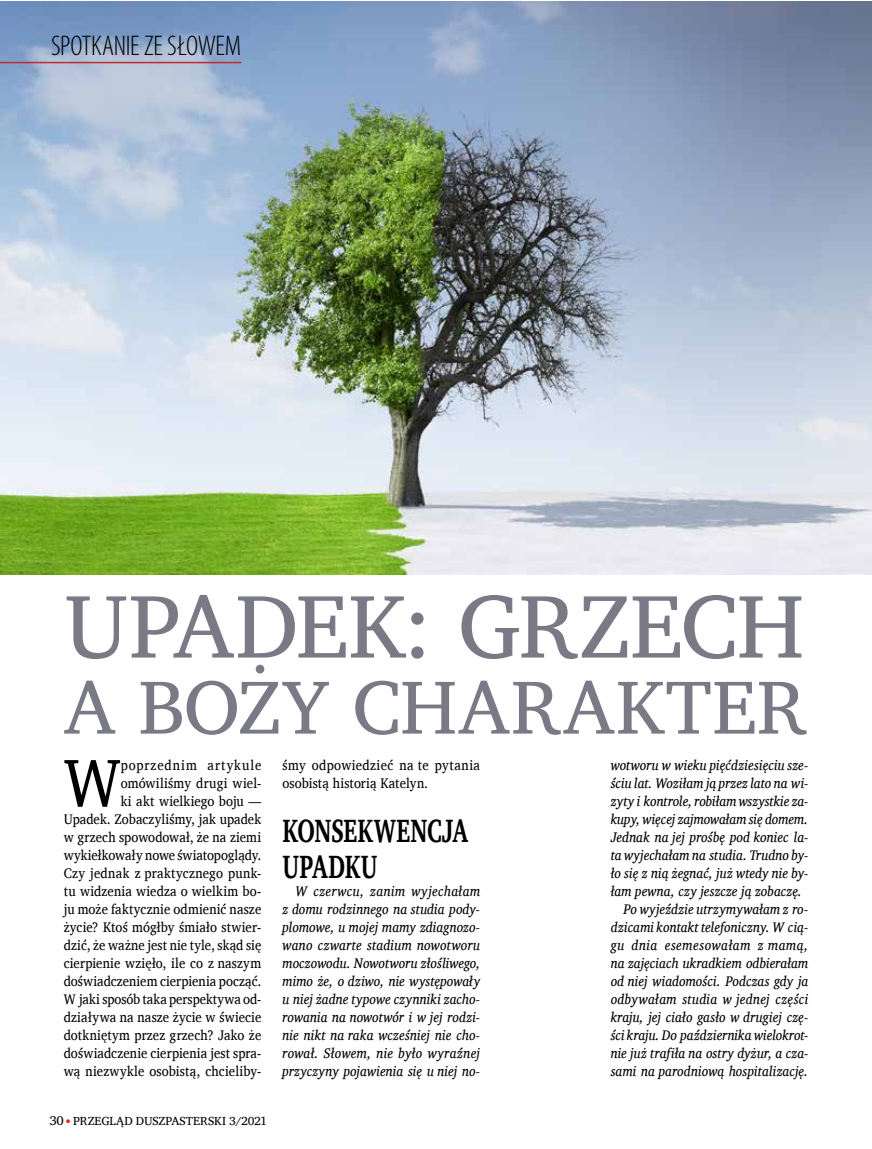
<style>
.page{position:relative;width:872px;height:1149px;background:#fff}
.page>*{position:absolute;margin:0;border:0;box-sizing:border-box;transform-origin:0 0}
._02a__Tytuł_1_ZC{font:91.05px "Charis SIL";letter-spacing:-.01em;color:#7a7a86}
._02a__Tytuł_1_ZC-2{font:76.95px "Charis SIL";letter-spacing:.005em;color:#7a7a86}
._10__Inicjałowy_PD{font:67.95px "Charis SIL";color:#000;scale:.9 1}
._04__Śródtytuł_PD{font:700 33px/36px "Charis SIL";color:#000;scale:.7 1}
._71__pagina_lewa_ZC{font:300 condensed 28.5px "Myriad Pro";letter-spacing:-.01em;color:#000}
._01__tp_PD{font:italic 14.25px/18px "Charis SIL";letter-spacing:.015em;color:#000;text-align:justify;scale:.9 1}
._10__Inicjałowy_PD-2{font:14.25px/18px "Charis SIL";letter-spacing:.01em;color:#000;text-align:right;scale:.9 1}
.t1{font:12px "Charis SIL";letter-spacing:-.005em;color:#000}
.s1{font-size:13.05px}
.s2{color:#ed1d24}
</style>
<div class="page">
<img style="left:0;top:1px;width:872px;height:573px">
<hr style="left:0;top:62px;width:241px;height:1px;background:#bd2d2f">
<p class="_71__pagina_lewa_ZC" style="left:51px;top:29px;width:192px">SPOTKANIE ZE SŁOWEM</p>
<p class="_02a__Tytuł_1_ZC" style="left:64px;top:572px;width:742px">UPADEK: GRZECH</p>
<p class="_02a__Tytuł_1_ZC-2" style="left:64px;top:661px;width:744px">A BOŻY CHARAKTER</p>
<p class="_10__Inicjałowy_PD-2" style="left:64px;top:755px;width:221px">poprzednim artykule omówiliśmy drugi wiel-<br>ki akt wielkiego boju —<br>Upadek. Zobaczyliśmy, jak upadek w grzech spowodował, że na ziemi wykiełkowały nowe światopoglądy.<br>Czy jednak z praktycznego punk&shy;tu widzenia wiedza o wielkim bo&shy;ju może faktycznie odmienić nasze życie? Ktoś mógłby śmiało stwier&shy;dzić, że ważne jest nie tyle, skąd się cierpienie wzięło, ile co z naszym doświadczeniem cierpienia począć.<br>W jaki sposób taka perspektywa od&shy;działywa na nasze życie w świecie dotkniętym przez grzech? Jako że doświadczenie cierpienia jest spra&shy;wą niezwykle osobistą, chcieliby-</p>
<p class="_10__Inicjałowy_PD-2" style="left:282px;top:755px;width:221px;text-align:left">śmy odpowiedzieć na te pytania osobistą historią Katelyn.</p>
<p class="_10__Inicjałowy_PD" style="left:64px;top:742px;width:65px">W</p>
<p class="_04__Śródtytuł_PD" style="left:282px;top:812px;width:267px">KONSEKWENCJA<br>UPADKU</p>
<p class="_01__tp_PD" style="left:282px;top:881px;width:221px;text-indent:13px">W czerwcu, zanim wyjechałam z domu rodzinnego na studia pody&shy;plomowe, u mojej mamy zdiagnozo&shy;wano czwarte stadium nowotworu moczowodu. Nowotworu złośliwego, mimo że, o dziwo, nie występowały u niej żadne typowe czynniki zacho&shy;rowania na nowotwór i w jej rodzi&shy;nie nikt na raka wcześniej nie cho&shy;rował. Słowem, nie było wyraźnej przyczyny pojawienia się u niej no-</p>
<p class="t1" style="left:50px;top:1112px;width:219px"><span class="s1">30</span> <span class="s2">●</span> PRZEGLĄD DUSZPASTERSKI 3/2021</p>
<p class="_01__tp_PD" style="left:610px;top:755px;width:221px">wotworu w wieku pięćdziesięciu sze&shy;ściu lat. Woziłam ją przez lato na wi&shy;zyty i kontrole, robiłam wszystkie za&shy;kupy, więcej zajmowałam się domem.<br>Jednak na jej prośbę pod koniec la&shy;ta wyjechałam na studia. Trudno by&shy;ło się z nią żegnać, już wtedy nie by&shy;łam pewna, czy jeszcze ją zobaczę.</p>
<p class="_01__tp_PD" style="left:610px;top:899px;width:221px;text-indent:13px">Po wyjeździe utrzymywałam z ro&shy;dzicami kontakt telefoniczny. W cią&shy;gu dnia esemesowałam z mamą, na zajęciach ukradkiem odbierałam od niej wiadomości. Podczas gdy ja odbywałam studia w jednej części kraju, jej ciało gasło w drugiej czę&shy;ści kraju. Do października wielokrot&shy;nie już trafiła na ostry dyżur, a cza&shy;sami na parodniową hospitalizację.</p>
</div>
